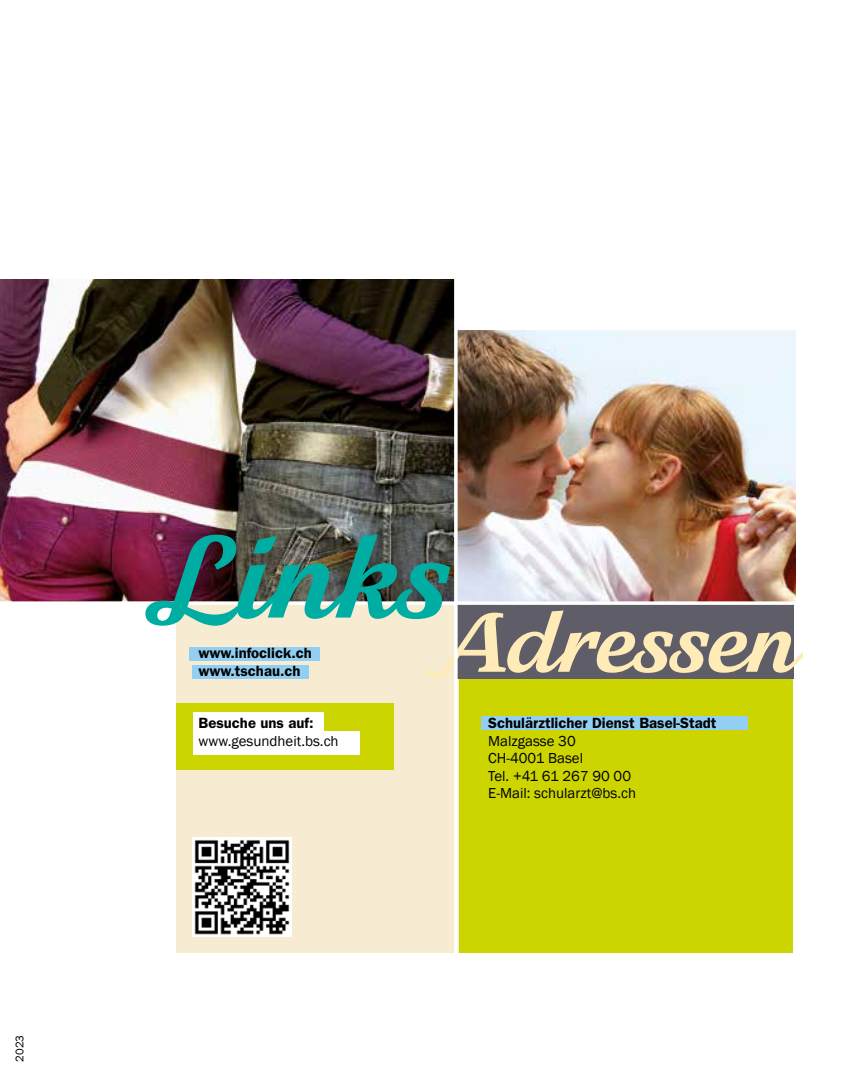
<style>
.page{position:relative;width:844px;height:1092px;background:#fff}
.page>*{position:absolute;margin:0;border:0;box-sizing:border-box;transform-origin:0 0}
.t1{font:700 118.12px "Fiona Script";color:#00ada2}
.t2{font:700 87.33px "Fiona Script";color:#ffebb8}
.t3{font:14.88px/17.5px "Franklin Gothic";color:#000}
.t4{font:600 14.88px/17.5px "Franklin Gothic";color:#000}
.t5{font:11.38px "Franklin Gothic";color:#000}
</style>
<div class="page">
<img style="left:0;top:279px;width:454px;height:322px">
<div style="left:451px;top:610px;width:341px;height:342px;background:#cdd500"></div>
<div style="left:176px;top:603px;width:283px;height:349px;background:#f7ecd2"></div>
<div style="left:456px;top:602px;width:337px;height:77px;background:#5f5e68"></div>
<div style="left:481px;top:716px;width:266px;height:13px;background:#92cff3"></div>
<div style="left:192px;top:665px;width:117px;height:13px;background:#92cff3"></div>
<div style="left:189px;top:647px;width:130px;height:13px;background:#92cff3"></div>
<img style="left:458px;top:330px;width:337px;height:271px">
<hr style="left:454px;top:233px;width:3px;height:749px;background:#fff">
<svg style="left:0;top:601px;width:796px;height:4px"></svg>
<div style="left:176px;top:702px;width:217px;height:67px;background:#cdd500"></div>
<div style="left:193px;top:712px;width:130px;height:21px;background:#fff"></div>
<div style="left:193px;top:730px;width:167px;height:24px;background:#fff"></div>
<img style="left:192px;top:837px;width:99px;height:99px">
<p class="t5" style="left:13px;top:1061px;width:28px;rotate:-90deg">2023</p>
<h1 class="t1" style="left:157px;top:496px;width:293px">Links</h1>
<h2 class="t2" style="left:444px;top:582px;width:355px">Adressen</h2>
<p class="t4" style="left:198px;top:644px;width:115px">www.infoclick.ch www.tschau.ch</p>
<p class="t4" style="left:198px;top:714px;width:116px">Besuche uns auf:</p>
<p class="t3" style="left:198px;top:732px;width:141px">www.gesundheit.bs.ch</p>
<p class="t4" style="left:488px;top:714px;width:230px">Schulärztlicher Dienst Basel-Stadt</p>
<p class="t3" style="left:488px;top:732px;width:149px">Malzgasse 30<br>CH-4001 Basel<br>Tel. +41 61 267 90 00<br>E-Mail: schularzt@bs.ch</p>
</div>
